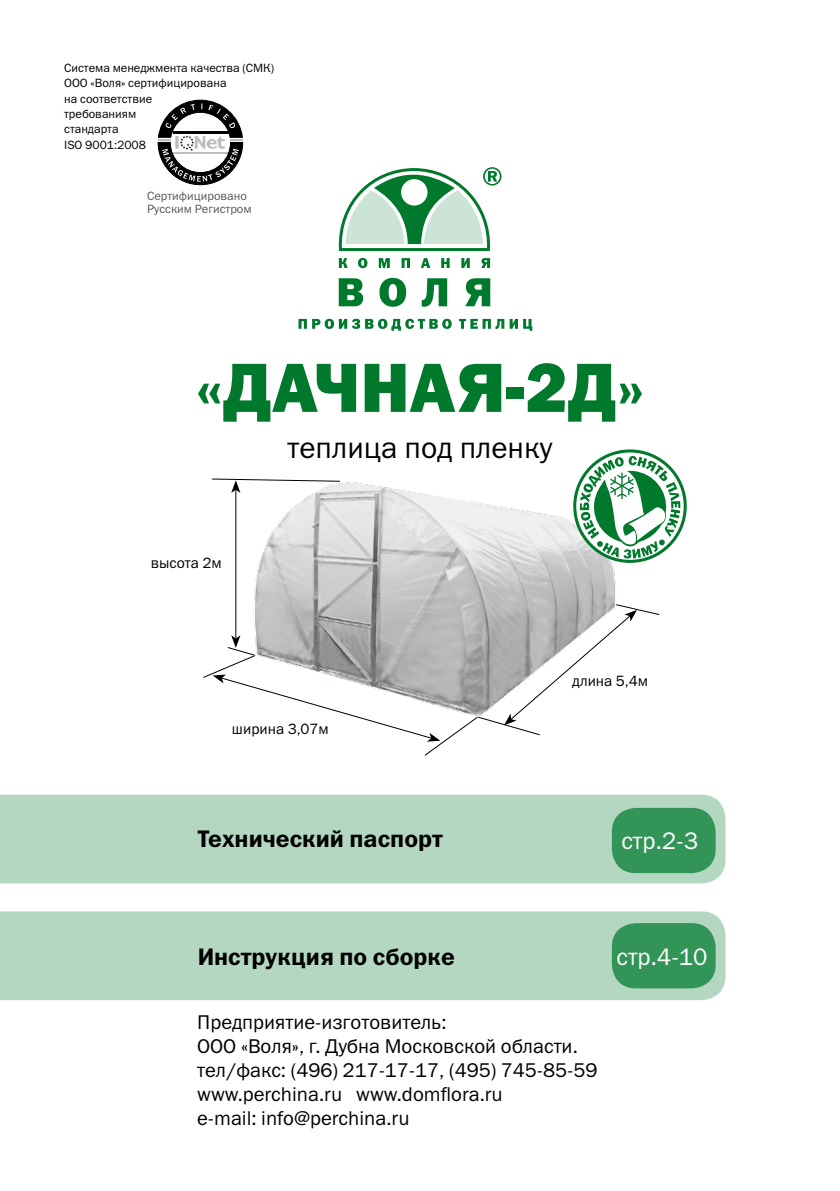
<style>
.page{position:relative;width:840px;height:1191px;background:#fff}
.page>*{position:absolute;margin:0;border:0;box-sizing:border-box;transform-origin:0 0}
.t1{font:70px "Franklin Gothic Heavy C";color:#00792c}
.t2{font:30px "Franklin Gothic Book C";color:#000}
.t3{font:24px "Franklin Gothic Demi C";color:#000}
.t4{font:24px "Franklin Gothic Book C";color:#fff}
.t5{font:20px/24px "Franklin Gothic Book C";color:#000}
.t6{font:15px "Franklin Gothic Book C";color:#000}
.t7{font:12px/15.4px "Franklin Gothic Book C";color:#000}
.t8{font:12px/13.2px "Franklin Gothic Book C";color:#58585a}
</style>
<div class="page">
<div style="left:0;top:794px;width:725px;height:89px;background:#b3d7c0"></div>
<div style="left:0;top:911px;width:725px;height:89px;background:#b3d7c0"></div>
<div style="left:611px;top:923px;width:104px;height:65px;background:#339457;border-radius:24px"></div>
<div style="left:611px;top:808px;width:104px;height:65px;background:#339457;border-radius:24px"></div>
<img style="left:254px;top:481px;width:363px;height:122px">
<svg style="left:298px;top:167px;width:234px;height:164px"></svg>
<hr style="left:235px;top:490px;width:1px;height:148px;background:#000">
<svg style="left:212px;top:478px;width:129px;height:15px"></svg>
<svg style="left:203px;top:603px;width:457px;height:153px"></svg>
<svg style="left:574px;top:451px;width:110px;height:110px"></svg>
<div style="left:573px;top:449px;width:113px;height:114px;border:3px solid #00792c;border-radius:50%"></div>
<svg style="left:579px;top:456px;width:101px;height:102px"></svg>
<svg style="left:158px;top:100px;width:85px;height:85px"></svg>
<p class="t7" style="left:64px;top:60px;width:211px">Система менеджмента качества (СМК)<br>ООО «Воля» сертифицирована<br>на соответствие<br>требованиям<br>стандарта<br>ISO 9001:2008</p>
<p class="t8" style="left:147px;top:189px;width:106px">Сертифицировано<br>Русским Регистром</p>
<h1 class="t1" style="left:195px;top:348px;width:450px">«ДАЧНАЯ-2Д»</h1>
<p class="t6" style="left:151px;top:554px;width:72px">высота 2м</p>
<h2 class="t2" style="left:287px;top:431px;width:266px">теплица под пленку</h2>
<p class="t6" style="left:232px;top:720px;width:98px">ширина 3,07м</p>
<p class="t3" style="left:198px;top:825px;width:246px">Технический паспорт</p>
<p class="t3" style="left:197px;top:943px;width:258px">Инструкция по сборке</p>
<p class="t6" style="left:572px;top:673px;width:77px">длина 5,4м</p>
<p class="t4" style="left:621px;top:827px;width:78px">стр.2-3</p>
<p class="t4" style="left:616px;top:944px;width:93px">стр.4-10</p>
<p class="t5" style="left:197px;top:1009px;width:401px">Предприятие-изготовитель:<br>ООО «Воля», г. Дубна Московской области. тел/факс: (496) 217-17-17, (495) 745-85-59 www.perchina.ru www.domflora.ru<br>e-mail: info@perchina.ru</p>
</div>
